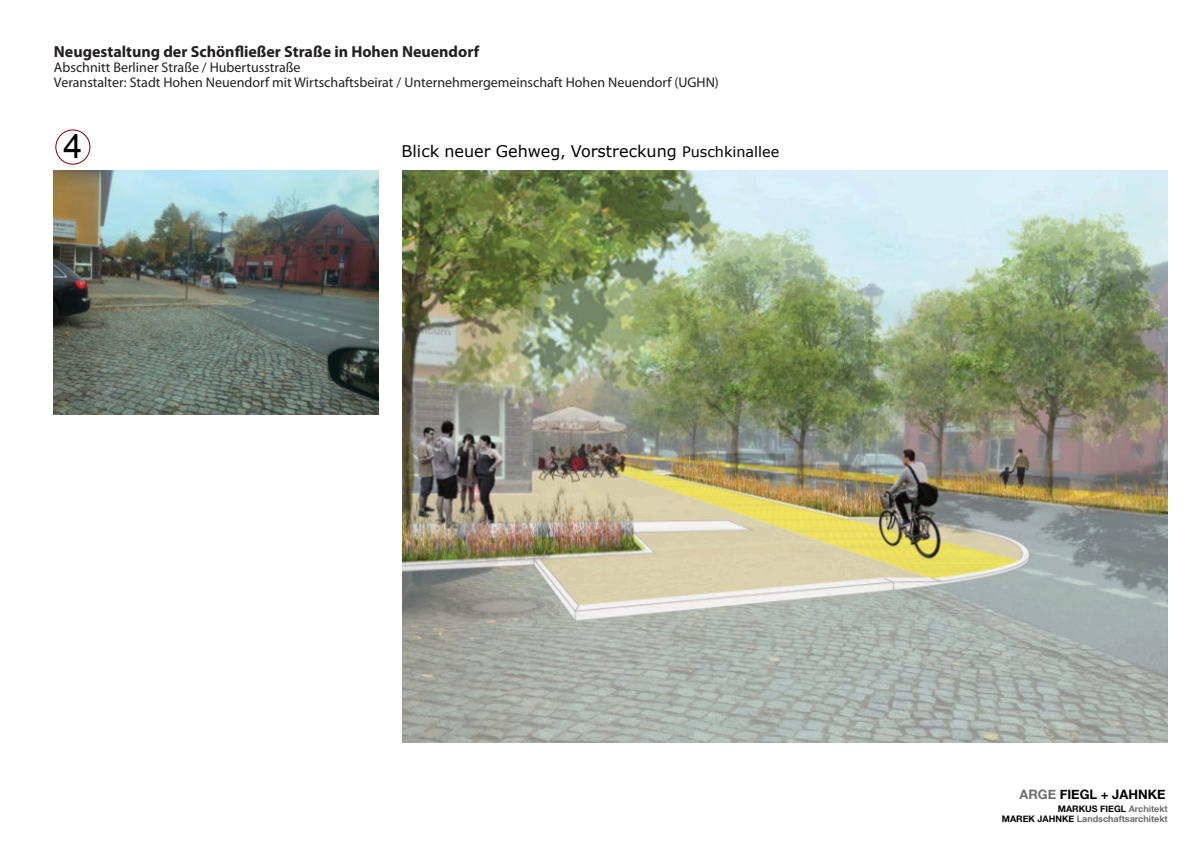
<style>
.page{position:relative;width:1191px;height:843px;background:#fff}
.page>*{position:absolute;margin:0;border:0;box-sizing:border-box;transform-origin:0 0}
.t1{font:34px "Arial";color:#000}
.t2{font:700 16px "Myriad Pro";color:#231f20}
.t3{font:16px "Verdana";color:#000}
.t4{font:14px/15px "Myriad Pro";color:#231f20}
.t5{font:700 13px "Helvetica Neue";color:#020202}
.t6{font:700 9px/10px "Helvetica Neue";color:#6d6e70;text-align:right}
.s1{font-size:14.4px}
.s2{color:#6d6e70}
.s3{color:#030303}
</style>
<div class="page">
<img style="left:403px;top:170px;width:765px;height:572px">
<img style="left:54px;top:170px;width:324px;height:244px">
<div style="left:56px;top:130px;width:34px;height:34px;background:#fff;border:1px solid #800000;border-radius:50%"></div>
<p class="t2" style="left:54px;top:45px;width:427px">Neugestaltung der Schönfließer Straße in Hohen Neuendorf</p>
<p class="t4" style="left:54px;top:61px;width:666px">Abschnitt Berliner Straße / Hubertusstraße<br>Veranstalter: Stadt Hohen Neuendorf mit Wirtschaftsbeirat / Unternehmergemeinschaft Hohen Neuendorf (UGHN)</p>
<h1 class="t1" style="left:63px;top:133px;width:20px">4</h1>
<p class="t3" style="left:401px;top:144px;width:379px">Blick neuer Gehweg<span class="s1">,</span> Vorstreckung <span class="s1">Puschkinallee</span></p>
<p class="t5" style="left:1019px;top:785px;width:147px"><span class="s2">ARGE</span> FIEGL + JAHNKE</p>
<p class="t6" style="left:1002px;top:803px;width:167px"><span class="s3">MARKUS FIEGL</span> Architekt<br><span class="s3">MAREK JAHNKE</span> Landschaftsarchitekt</p>
</div>
